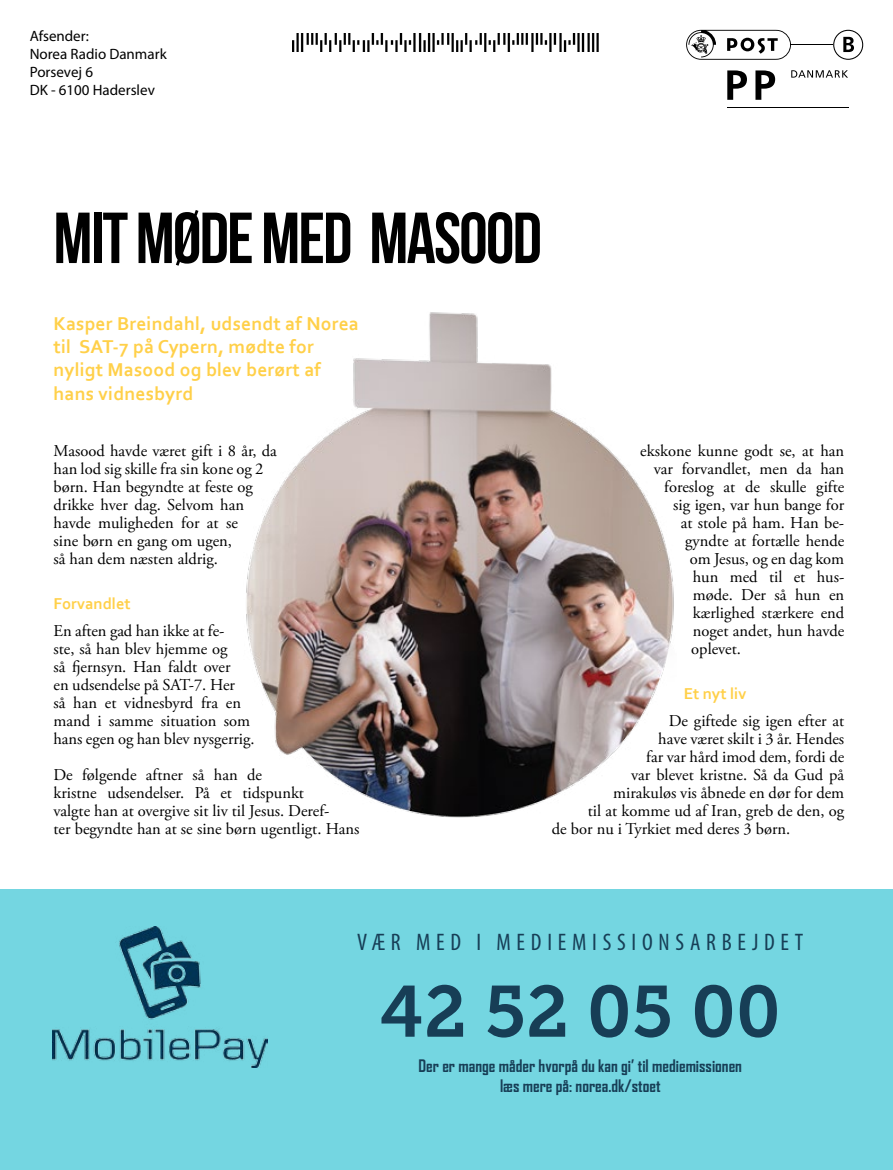
<style>
.page{position:relative;width:893px;height:1170px;background:#fff}
.page>*{position:absolute;margin:0;border:0;box-sizing:border-box;transform-origin:0 0}
.t1{font:72px "Bebas Neue";letter-spacing:-.025em;color:#000}
.t2{font:72px "Museo Slab 700";color:#173e56}
.t3{font:condensed 24px "Myriad Pro";letter-spacing:.24em;color:#173e56}
.t4{font:700 19.5px/23.4px "Corbel";letter-spacing:.01em;color:#ffd049}
.t5{font:16.5px/18px "Adobe Garamond Pro";color:#000}
.t6{font:700 16.5px/19.8px "Agency FB";color:#173e56;text-align:center}
.t7{font:700 16.5px "Corbel";color:#ffd049}
.t8{font:15px/18px "Myriad Pro";color:#000}
</style>
<div class="page">
<div style="left:0;top:889px;width:893px;height:280px;background:#74d6e1"></div>
<svg style="left:791px;top:70px;width:57px;height:8px"></svg>
<hr style="left:790px;top:44px;width:43px;height:1px;background:#000">
<hr style="left:727px;top:107px;width:121px;height:1px;background:#000">
<svg style="left:727px;top:70px;width:20px;height:30px"></svg>
<svg style="left:755px;top:70px;width:20px;height:30px"></svg>
<svg style="left:686px;top:30px;width:105px;height:30px"></svg>
<div style="left:833px;top:30px;width:30px;height:30px;border:1px solid #000;border-radius:50%"></div>
<svg style="left:843px;top:37px;width:11px;height:15px"></svg>
<img style="left:292px;top:34px;width:307px;height:17px">
<img style="left:53px;top:926px;width:215px;height:141px">
<img style="left:246px;top:312px;width:428px;height:505px">
<p class="t8" style="left:30px;top:27px;width:138px">Afsender:<br>Norea Radio Danmark<br>Porsevej 6<br>DK - 6100 Haderslev</p>
<h1 class="t1" style="left:54px;top:199px;width:490px">MIT MØDE MED MASOOD</h1>
<p class="t4" style="left:54px;top:311px;width:307px">Kasper Breindahl, udsendt af Norea til SAT-7 på Cypern, mødte for nyligt Masood og blev berørt af hans vidnesbyrd</p>
<p class="t5" style="left:54px;top:442px;width:225px">Masood havde været gift i 8 år, da han lod sig skille fra sin kone og 2 børn. Han begyndte at feste og drikke hver dag. Selvom han havde muligheden for at se<br>sine børn en gang om ugen,<br>så han dem næsten aldrig.</p>
<p class="t7" style="left:54px;top:593px;width:79px">Forvandlet</p>
<p class="t5" style="left:54px;top:622px;width:203px">En aften gad han ikke at fe-<br>ste, så han blev hjemme og<br>så fjernsyn. Han faldt over<br>en udsendelse på SAT-7. Her<br>så han et vidnesbyrd fra en mand i samme situation som hans egen og han blev nysgerrig.</p>
<p class="t5" style="left:54px;top:766px;width:308px">De følgende aftner så han de<br>kristne udsendelser. På et tidspunkt<br>valgte han at overgive sit liv til Jesus. Deref-<br>ter begyndte han at se sine børn ugentligt. Hans</p>
<p class="t5" style="left:640px;top:442px;width:205px">ekskone kunne godt se, at han</p>
<p class="t5" style="left:654px;top:460px;width:192px">var forvandlet, men da han</p>
<p class="t5" style="left:664px;top:478px;width:182px">foreslog at de skulle gifte</p>
<p class="t5" style="left:673px;top:496px;width:172px">sig igen, var hun bange for</p>
<p class="t5" style="left:681px;top:514px;width:165px">at stole på ham. Han be-</p>
<p class="t5" style="left:685px;top:532px;width:160px">gyndte at fortælle hende</p>
<p class="t5" style="left:690px;top:550px;width:156px">om Jesus, og en dag kom</p>
<p class="t5" style="left:693px;top:568px;width:153px">hun med til et hus-</p>
<p class="t5" style="left:693px;top:586px;width:153px">møde. Der så hun en</p>
<p class="t5" style="left:693px;top:604px;width:153px">kærlighed stærkere end</p>
<p class="t5" style="left:693px;top:622px;width:153px">noget andet, hun havde</p>
<p class="t5" style="left:691px;top:640px;width:51px">oplevet.</p>
<p class="t7" style="left:684px;top:683px;width:64px">Et nyt liv</p>
<p class="t5" style="left:669px;top:712px;width:177px">De giftede sig igen efter at</p>
<p class="t5" style="left:658px;top:730px;width:188px">have været skilt i 3 år. Hendes</p>
<p class="t5" style="left:646px;top:748px;width:200px">far var hård imod dem, fordi de</p>
<p class="t5" style="left:631px;top:766px;width:214px">var blevet kristne. Så da Gud på</p>
<p class="t5" style="left:613px;top:784px;width:233px">mirakuløs vis åbnede en dør for dem</p>
<p class="t5" style="left:588px;top:802px;width:258px">til at komme ud af Iran, greb de den, og</p>
<p class="t5" style="left:552px;top:820px;width:240px">de bor nu i Tyrkiet med deres 3 børn.</p>
<h2 class="t3" style="left:357px;top:927px;width:448px">VÆR MED I MEDIEMISSIONSARBEJDET</h2>
<h1 class="t2" style="left:380px;top:970px;width:402px">42 52 05 00</h1>
<p class="t6" style="left:418px;top:1055px;width:325px">Der er mange måder hvorpå du kan gi’ til mediemissionen læs mere på: norea.dk/stoet</p>
</div>
